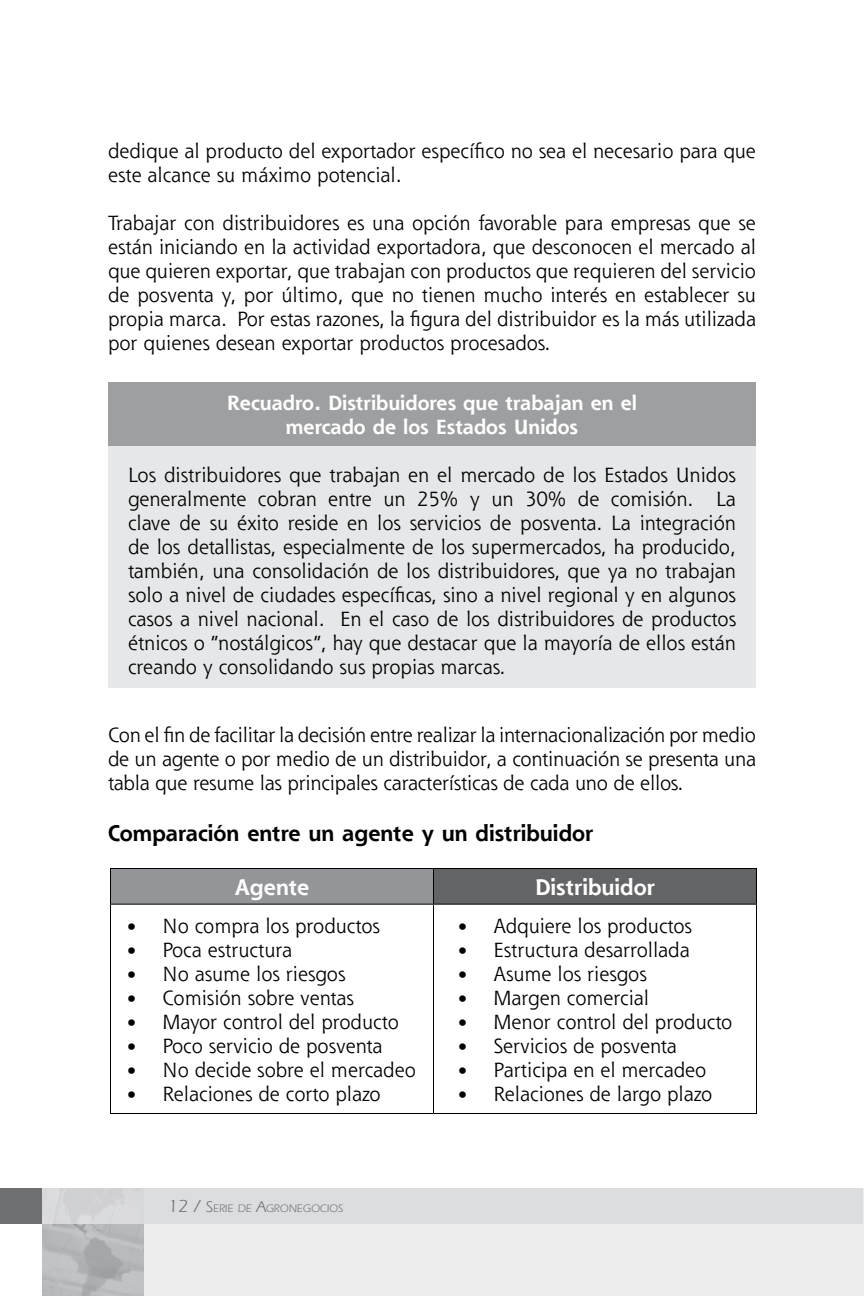
<style>
.page{position:relative;width:864px;height:1296px;background:#fff}
.page>*{position:absolute;margin:0;border:0;box-sizing:border-box;transform-origin:0 0}
.t1{font:700 22px "Shannon";color:#000}
.t2{font:700 22px "Shannon";color:#fff}
.t3{font:20px/24px "Shannon";color:#000;text-align:justify}
.t4{font:700 20px/24px "Shannon";color:#fff;text-align:center}
.t5{font:11.2px "Itc Eras";color:#6d6f71}
.s1{font-size:18px}
.s2{font-size:16px}
</style>
<div class="page">
<div style="left:42px;top:1189px;width:822px;height:107px;background:#ededee"></div>
<div style="left:1px;top:1189px;width:862px;height:35px;background:#dcddde"></div>
<div style="left:0;top:1189px;width:42px;height:35px;background:#6d6f71"></div>
<img style="left:42px;top:1224px;width:102px;height:72px">
<div style="left:42px;top:1189px;width:102px;height:35px;background:#d7d8da"></div>
<div style="left:108px;top:382px;width:648px;height:262px;background:#9d9fa1"></div>
<div style="left:108px;top:446px;width:648px;height:242px;background:#e6e7e8"></div>
<div style="left:110px;top:868px;width:324px;height:36px;background:#939598"></div>
<div style="left:434px;top:868px;width:322px;height:36px;background:#636466"></div>
<hr style="left:110px;top:868px;width:324px;height:1px;background:#000">
<hr style="left:110px;top:869px;width:1px;height:35px;background:#000">
<hr style="left:434px;top:868px;width:323px;height:1px;background:#000">
<hr style="left:433px;top:869px;width:1px;height:35px;background:#000">
<hr style="left:756px;top:869px;width:1px;height:35px;background:#000">
<hr style="left:110px;top:904px;width:324px;height:1px;background:#000">
<hr style="left:110px;top:905px;width:1px;height:208px;background:#000">
<hr style="left:434px;top:904px;width:323px;height:1px;background:#000">
<hr style="left:433px;top:905px;width:1px;height:208px;background:#000">
<hr style="left:756px;top:905px;width:1px;height:208px;background:#000">
<hr style="left:110px;top:1113px;width:324px;height:1px;background:#000">
<hr style="left:434px;top:1113px;width:323px;height:1px;background:#000">
<p class="t3" style="left:108px;top:139px;width:649px">dedique al producto del exportador específico no sea el necesario para que este alcance su máximo potencial.</p>
<p class="t3" style="left:108px;top:211px;width:650px">Trabajar con distribuidores es una opción favorable para empresas que se están iniciando en la actividad exportadora, que desconocen el mercado al que quieren exportar, que trabajan con productos que requieren del servicio de posventa y, por último, que no tienen mucho interés en establecer su propia marca. Por estas razones, la figura del distribuidor es la más utilizada por quienes desean exportar productos procesados.</p>
<p class="t4" style="left:227px;top:391px;width:412px">Recuadro. Distribuidores que trabajan en el mercado de los Estados Unidos</p>
<p class="t3" style="left:128px;top:463px;width:610px">Los distribuidores que trabajan en el mercado de los Estados Unidos generalmente cobran entre un 25% y un 30% de comisión. La clave de su éxito reside en los servicios de posventa. La integración de los detallistas, especialmente de los supermercados, ha producido, también, una consolidación de los distribuidores, que ya no trabajan solo a nivel de ciudades específicas, sino a nivel regional y en algunos casos a nivel nacional. En el caso de los distribuidores de productos étnicos o “nostálgicos”, hay que destacar que la mayoría de ellos están creando y consolidando sus propias marcas.</p>
<p class="t3" style="left:108px;top:723px;width:650px">Con el fin de facilitar la decisión entre realizar la internacionalización por medio de un agente o por medio de un distribuidor, a continuación se presenta una tabla que resume las principales características de cada uno de ellos.</p>
<p class="t1" style="left:108px;top:819px;width:487px">Comparación entre un agente y un distribuidor</p>
<p class="t2" style="left:234px;top:874px;width:76px">Agente</p>
<p class="t2" style="left:535px;top:874px;width:121px">Distribuidor</p>
<p class="t3" style="left:126px;top:913px;width:255px"><span class="s1">•</span> No compra los productos</p>
<p class="t3" style="left:126px;top:937px;width:167px"><span class="s1">•</span> Poca estructura</p>
<p class="t3" style="left:126px;top:961px;width:220px"><span class="s1">•</span> No asume los riesgos</p>
<p class="t3" style="left:126px;top:985px;width:229px"><span class="s1">•</span> Comisión sobre ventas</p>
<p class="t3" style="left:126px;top:1009px;width:274px"><span class="s1">•</span> Mayor control del producto</p>
<p class="t3" style="left:126px;top:1033px;width:257px"><span class="s1">•</span> Poco servicio de posventa</p>
<p class="t3" style="left:126px;top:1057px;width:291px"><span class="s1">•</span> No decide sobre el mercadeo</p>
<p class="t3" style="left:126px;top:1081px;width:256px"><span class="s1">•</span> Relaciones de corto plazo</p>
<p class="t3" style="left:458px;top:913px;width:236px"><span class="s1">•</span> Adquiere los productos</p>
<p class="t3" style="left:458px;top:937px;width:234px"><span class="s1">•</span> Estructura desarrollada</p>
<p class="t3" style="left:458px;top:961px;width:191px"><span class="s1">•</span> Asume los riesgos</p>
<p class="t3" style="left:458px;top:985px;width:193px"><span class="s1">•</span> Margen comercial</p>
<p class="t3" style="left:458px;top:1009px;width:276px"><span class="s1">•</span> Menor control del producto</p>
<p class="t3" style="left:458px;top:1033px;width:221px"><span class="s1">•</span> Servicios de posventa</p>
<p class="t3" style="left:458px;top:1057px;width:250px"><span class="s1">•</span> Participa en el mercadeo</p>
<p class="t3" style="left:458px;top:1081px;width:256px"><span class="s1">•</span> Relaciones de largo plazo</p>
<p class="t5" style="left:168px;top:1202px;width:176px"><span class="s1">12 /</span> <span class="s2">S</span>ERIE DE <span class="s2">A</span>GRONEGOCIOS</p>
</div>
